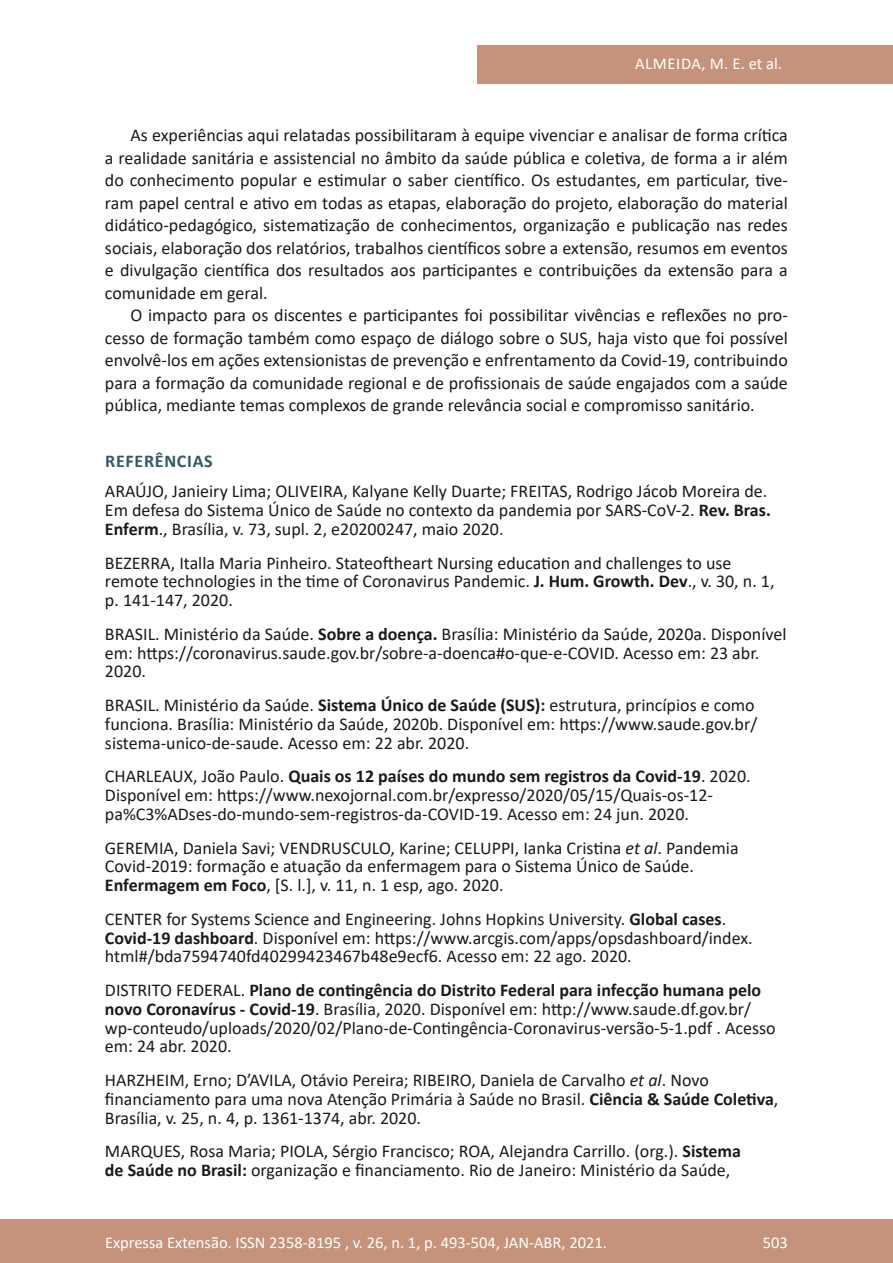
<style>
.page{position:relative;width:893px;height:1263px;background:#fff}
.page>*{position:absolute;margin:0;border:0;box-sizing:border-box;transform-origin:0 0}
.referencia{font:18px/18.8px "Calibri";color:#1a1a1a}
.texto{font:18px/22.5px "Calibri";color:#1a1a1a;text-align:justify}
.subtitulo{font:700 18px "Calibri";letter-spacing:.04em;color:#2e5b65}
.t1{font:16.5px "Calibri";color:#fff}
.t2{font:16.5px "Calibri";letter-spacing:.04em;color:#fff}
.s1{font-weight:700}
.s2{font-style:italic}
</style>
<div class="page">
<div style="left:0;top:1219px;width:893px;height:44px;background:#c5927c"></div>
<div style="left:477px;top:45px;width:416px;height:39px;background:#c5927c"></div>
<p class="t2" style="left:635px;top:52px;width:148px">ALMEIDA, M. E. et al.</p>
<p class="texto" style="left:105px;top:123px;width:684px;text-indent:26px">As experiências aqui relatadas possibilitaram à equipe vivenciar e analisar de forma crítica a realidade sanitária e assistencial no âmbito da saúde pública e coletiva, de forma a ir além do conhecimento popular e estimular o saber científico. Os estudantes, em particular, tive&shy;ram papel central e ativo em todas as etapas, elaboração do projeto, elaboração do material didático-pedagógico, sistematização de conhecimentos, organização e publicação nas redes sociais, elaboração dos relatórios, trabalhos científicos sobre a extensão, resumos em eventos e divulgação científica dos resultados aos participantes e contribuições da extensão para a comunidade em geral.</p>
<p class="texto" style="left:105px;top:303px;width:684px;text-indent:26px">O impacto para os discentes e participantes foi possibilitar vivências e reflexões no pro&shy;cesso de formação também como espaço de diálogo sobre o SUS, haja visto que foi possível envolvê-los em ações extensionistas de prevenção e enfrentamento da Covid-19, contribuindo para a formação da comunidade regional e de profissionais de saúde engajados com a saúde pública, mediante temas complexos de grande relevância social e compromisso sanitário.</p>
<p class="subtitulo" style="left:105px;top:448px;width:109px">REFERÊNCIAS</p>
<p class="referencia" style="left:105px;top:482px;width:667px">ARAÚJO, Janieiry Lima; OLIVEIRA, Kalyane Kelly Duarte; FREITAS, Rodrigo Jácob Moreira de.<br>Em defesa do Sistema Único de Saúde no contexto da pandemia por SARS-CoV-2. <span class="s1">Rev. Bras.<br>Enferm</span>., Brasília, v. 73, supl. 2, e20200247, maio 2020.</p>
<p class="referencia" style="left:105px;top:553px;width:671px">BEZERRA, Italla Maria Pinheiro. Stateoftheart Nursing education and challenges to use remote technologies in the time of Coronavirus Pandemic. <span class="s1">J. Hum. Growth. Dev</span>., v. 30, n. 1, p. 141-147, 2020.</p>
<p class="referencia" style="left:105px;top:624px;width:683px">BRASIL. Ministério da Saúde. <span class="s1">Sobre a doença.</span> Brasília: Ministério da Saúde, 2020a. Disponível em: https://coronavirus.saude.gov.br/sobre-a-doenca#o-que-e-COVID. Acesso em: 23 abr.<br>2020.</p>
<p class="referencia" style="left:105px;top:695px;width:654px">BRASIL. Ministério da Saúde. <span class="s1">Sistema Único de Saúde (SUS):</span> estrutura, princípios e como funciona. Brasília: Ministério da Saúde, 2020b. Disponível em: https://www.saude.gov.br/ sistema-unico-de-saude. Acesso em: 22 abr. 2020.</p>
<p class="referencia" style="left:105px;top:767px;width:647px">CHARLEAUX, João Paulo. <span class="s1">Quais os 12 países do mundo sem registros da Covid-19</span>. 2020.<br>Disponível em: https://www.nexojornal.com.br/expresso/2020/05/15/Quais-os-12- pa%C3%ADses-do-mundo-sem-registros-da-COVID-19. Acesso em: 24 jun. 2020.</p>
<p class="referencia" style="left:105px;top:838px;width:635px">GEREMIA, Daniela Savi; VENDRUSCULO, Karine; CELUPPI, Ianka Cristina <span class="s2">et al</span>. Pandemia<br>Covid-2019: formação e atuação da enfermagem para o Sistema Único de Saúde.<br><span class="s1">Enfermagem em Foco</span>, [S. l.], v. 11, n. 1 esp, ago. 2020.</p>
<p class="referencia" style="left:105px;top:909px;width:649px">CENTER for Systems Science and Engineering. Johns Hopkins University. <span class="s1">Global cases</span>.<br><span class="s1">Covid-19 dashboard</span>. Disponível em: https://www.arcgis.com/apps/opsdashboard/index. html#/bda7594740fd40299423467b48e9ecf6. Acesso em: 22 ago. 2020.</p>
<p class="referencia" style="left:105px;top:980px;width:672px">DISTRITO FEDERAL. <span class="s1">Plano de contingência do Distrito Federal para infecção humana pelo novo Coronavírus - Covid-19</span>. Brasília, 2020. Disponível em: http://www.saude.df.gov.br/ wp-conteudo/uploads/2020/02/Plano-de-Contingência-Coronavirus-versão-5-1.pdf . Acesso em: 24 abr. 2020.</p>
<p class="referencia" style="left:105px;top:1070px;width:675px">HARZHEIM, Erno; D’AVILA, Otávio Pereira; RIBEIRO, Daniela de Carvalho <span class="s2">et al</span>. Novo financiamento para uma nova Atenção Primária à Saúde no Brasil. <span class="s1">Ciência &amp; Saúde Coletiva</span>,<br>Brasília, v. 25, n. 4, p. 1361-1374, abr. 2020.</p>
<p class="referencia" style="left:105px;top:1142px;width:637px">MARQUES, Rosa Maria; PIOLA, Sérgio Francisco; ROA, Alejandra Carrillo. (org.). <span class="s1">Sistema de Saúde no Brasil:</span> organização e financiamento. Rio de Janeiro: Ministério da Saúde,</p>
<p class="t1" style="left:105px;top:1230px;width:503px">Expressa Extensão. ISSN 2358-8195 , v. 26, n. 1, p. 493-504, JAN-ABR, 2021.</p>
<p class="t1" style="left:763px;top:1230px;width:27px">503</p>
</div>
